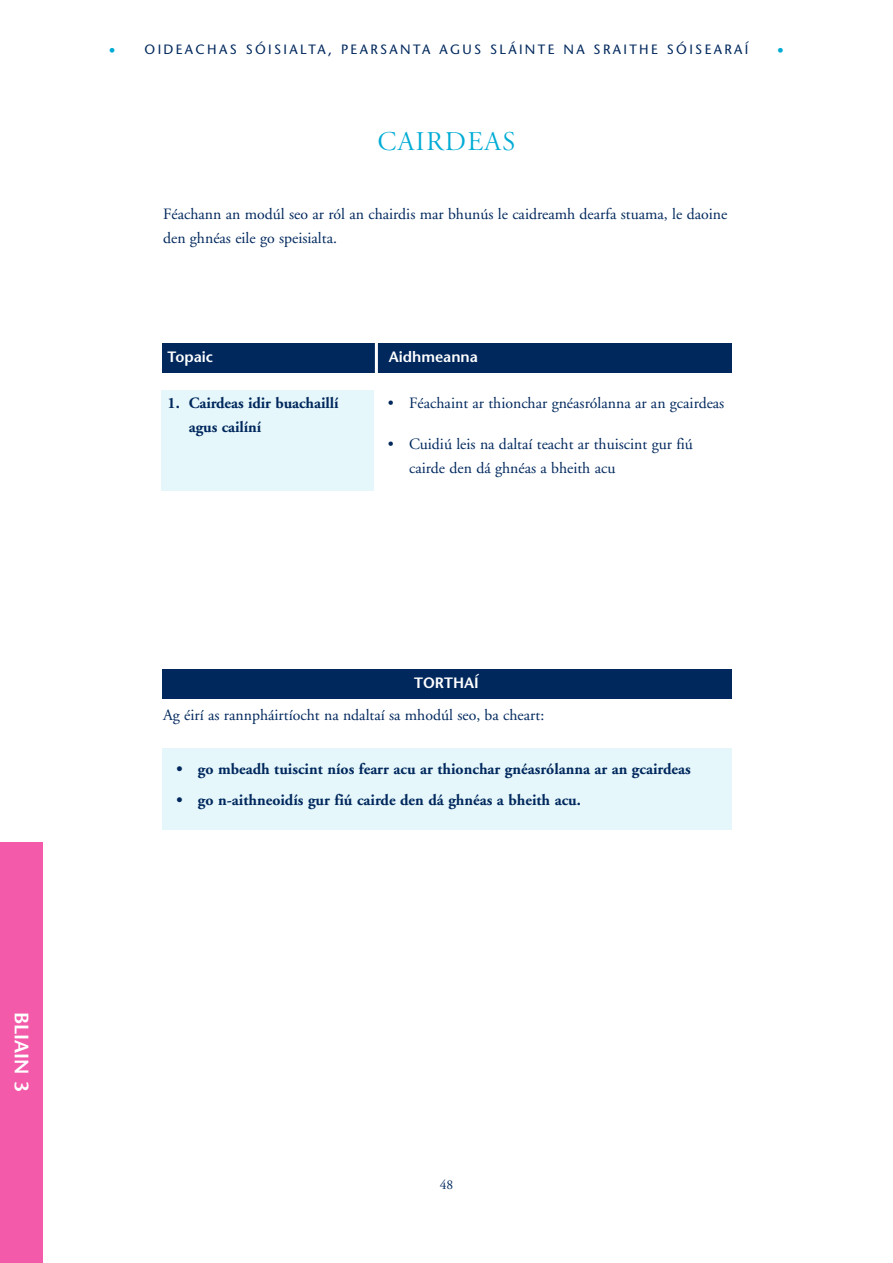
<style>
.page{position:relative;width:893px;height:1263px;background:#fff}
.page>*{position:absolute;margin:0;border:0;box-sizing:border-box;transform-origin:0 0}
.t1{font:27px "Adobe Garamond Titling";color:#00acd5}
.t2{font:600 19.5px "Stone Sans";color:#fff}
.t3{font:15.75px/24px "Adobe Garamond";color:#00285d}
.t4{font:700 15.75px/24px "Adobe Garamond";color:#00285d}
.t5{font:600 15px "Stone Sans";color:#fff}
.t6{font:13.5px "Stone Sans";letter-spacing:.175em;color:#00285d}
.t7{font:13.5px "Adobe Garamond";color:#00285d}
.t8{font:13.5px "Stone Sans";color:#00acd5}
.s1{color:#00acd5}
</style>
<div class="page">
<div style="left:162px;top:343px;width:569px;height:30px;background:#00285d"></div>
<hr style="left:375px;top:336px;width:3px;height:38px;background:#fff">
<div style="left:162px;top:390px;width:212px;height:101px;background:#e6f7fb"></div>
<div style="left:162px;top:669px;width:569px;height:30px;background:#00285d"></div>
<div style="left:162px;top:748px;width:569px;height:81px;background:#e6f7fb"></div>
<div style="left:0;top:842px;width:43px;height:421px;background:#f35baa"></div>
<p class="t6" style="left:109px;top:42px;width:641px"><span class="s1">•</span> OIDEACHAS SÓISIALTA, PEARSANTA AGUS SLÁINTE NA SRAITHE SÓISEARAÍ</p>
<p class="t8" style="left:777px;top:43px;width:8px">•</p>
<h1 class="t1" style="left:377px;top:126px;width:39px">CAIRDEAS</h1>
<p class="t3" style="left:163px;top:203px;width:566px">Féachann an modúl seo ar ról an chairdis mar bhunús le caidreamh dearfa stuama, le daoine den ghnéas eile go speisialta.</p>
<p class="t5" style="left:168px;top:348px;width:47px">Topaic</p>
<p class="t5" style="left:389px;top:348px;width:91px">Aidhmeanna</p>
<p class="t4" style="left:189px;top:391px;width:151px;text-indent:-21px">1. Cairdeas idir buachaillí agus cailíní</p>
<p class="t3" style="left:388px;top:391px;width:338px">• Féachaint ar thionchar gnéasrólanna ar an gcairdeas</p>
<p class="t3" style="left:409px;top:432px;width:285px;text-indent:-21px">• Cuidiú leis na daltaí teacht ar thuiscint gur fiú cairde den dá ghnéas a bheith acu</p>
<p class="t5" style="left:414px;top:674px;width:20px">Tort</p>
<p class="t5" style="left:453px;top:674px;width:27px">haí</p>
<p class="t3" style="left:163px;top:703px;width:383px">Ag éirí as rannpháirtíocht na ndaltaí sa mhodúl seo, ba cheart:</p>
<p class="t4" style="left:177px;top:757px;width:516px">• go mbeadh tuiscint níos fearr acu ar thionchar gnéasrólanna ar an gcairdeas</p>
<p class="t4" style="left:177px;top:788px;width:406px">• go n-aithneoidís gur fiú cairde den dá ghnéas a bheith acu.</p>
<p class="t2" style="left:33px;top:1012px;width:81px;rotate:90deg">Bliain 3</p>
<p class="t7" style="left:440px;top:1178px;width:15px">48</p>
</div>
